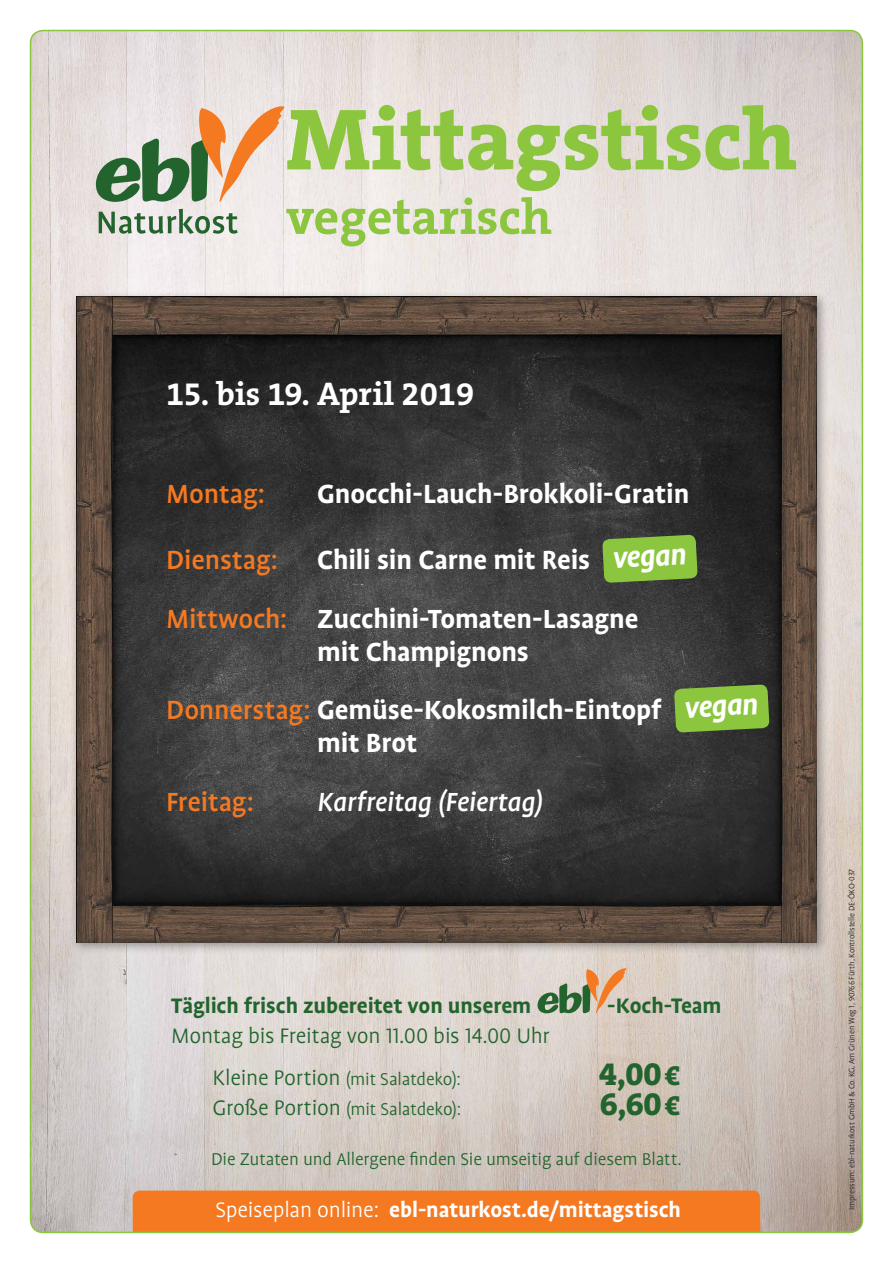
<style>
.page{position:relative;width:893px;height:1263px;background:#fff}
.page>*{position:absolute;margin:0;border:0;box-sizing:border-box;transform-origin:0 0}
.t1{font:800 87.75px "The Serif B W8";color:#8bc63e}
.t2{font:700 50.25px "The Serif B W7";color:#8bc63e}
.t3{font:700 33px "The Serif B W7";color:#fff}
.Produkt_Stichpunkt{font:800 33px "The Serif B W8";color:#23642e}
.Produkt_Haupttext{font:italic 700 33px "Profile Pro";color:#fff}
.t4{font:700 30px/33px "Profile Pro";letter-spacing:-.005em;color:#fff}
.t5{font:500 30px "Profile Pro";letter-spacing:-.005em;color:#f47921}
.t6{font:italic 500 30px "Profile Pro";letter-spacing:-.01em;color:#fff}
.t7{font:700 24px "Profile Pro";letter-spacing:-.005em;color:#fff}
.Produkt_Stichpunkt-2{font:700 24px "Profile Pro";letter-spacing:-.005em;color:#23642e}
.Produkt_Stichpunkt-3{font:300 24px "Profile Pro";letter-spacing:-.01em;color:#23642e}
.Produkt_Stichpunkt-4{font:300 19.5px "Profile Pro";letter-spacing:-.01em;color:#23642e}
.t8{font:300 9px "Profile Pro";letter-spacing:-.01em;color:#231f20}
.s1{font-weight:500;color:#f47921}
.s2{color:#23642e}
.s3{font-size:24px}
.s4{font-size:28.5px}
.s5{font-weight:300}
</style>
<div class="page">
<img style="left:31px;top:31px;width:831px;height:1201px">
<div style="left:133px;top:1190px;width:627px;height:40px;background:#f47921"></div>
<svg style="left:537px;top:968px;width:89px;height:47px;background:#bab094"></svg>
<svg style="left:95px;top:106px;width:189px;height:128px;background:#c2bfaa"></svg>
<div style="left:70px;top:290px;width:759px;height:665px;background:#231f20;opacity:.4"></div>
<img style="left:76px;top:296px;width:741px;height:647px">
<svg style="left:674px;top:684px;width:95px;height:49px;background:#7fb23c"></svg>
<svg style="left:602px;top:534px;width:96px;height:49px;background:#7eb13c"></svg>
<p class="t1" style="left:286px;top:81px;width:512px">Mittagstisch</p>
<p class="t2" style="left:286px;top:184px;width:267px">vegetarisch</p>
<p class="t3" style="left:166px;top:372px;width:309px">15. bis 19. April 2019</p>
<p class="t5" style="left:166px;top:477px;width:100px">Montag:</p>
<p class="t4" style="left:317px;top:478px;width:374px">Gnocchi-Lauch-Brokkoli-Gratin</p>
<p class="t5" style="left:166px;top:543px;width:113px">Dienstag:</p>
<p class="t4" style="left:317px;top:544px;width:275px">Chili sin Carne mit Reis</p>
<p class="t4" style="left:317px;top:602px;width:323px;text-indent:-151px"><span class="s1">Mittwoch:</span> Zucchini-Tomaten-Lasagne mit Champignons</p>
<p class="t4" style="left:317px;top:694px;width:346px;text-indent:-151px"><span class="s1">Donnerstag:</span><span class="s2">-</span> Gemüse-Kokosmilch-Eintopf mit Brot</p>
<p class="t5" style="left:166px;top:784px;width:89px">Freitag:</p>
<p class="t6" style="left:317px;top:784px;width:227px">Karfreitag (Feiertag)</p>
<p class="Produkt_Haupttext" style="left:612px;top:538px;width:75px;rotate:-3deg">vegan</p>
<p class="Produkt_Haupttext" style="left:683px;top:688px;width:75px;rotate:-3deg">vegan</p>
<p class="Produkt_Stichpunkt-2" style="left:171px;top:992px;width:362px">Täglich frisch zubereitet von unserem</p>
<p class="Produkt_Stichpunkt-2" style="left:607px;top:992px;width:116px">-Koch-Team</p>
<p class="Produkt_Stichpunkt-3" style="left:171px;top:1023px;width:380px">Montag bis Freitag von 11.00 bis 14.00 Uhr</p>
<p class="Produkt_Stichpunkt-4" style="left:213px;top:1068px;width:250px"><span class="s3">Kleine Portion</span> (mit Salatdeko):</p>
<p class="Produkt_Stichpunkt" style="left:599px;top:1051px;width:83px">4,00<span class="s4">€</span></p>
<p class="Produkt_Stichpunkt-4" style="left:213px;top:1098px;width:250px"><span class="s3">Große Portion</span> (mit Salatdeko):</p>
<p class="Produkt_Stichpunkt" style="left:600px;top:1081px;width:82px">6,60<span class="s4">€</span></p>
<p class="Produkt_Stichpunkt-4" style="left:211px;top:1149px;width:472px">Die Zutaten und Allergene finden Sie umseitig auf diesem Blatt.</p>
<p class="t7" style="left:215px;top:1195px;width:467px"><span class="s5">Speiseplan online:</span> ebl-naturkost.de/mittagstisch</p>
<p class="t8" style="left:847px;top:1210px;width:343px;rotate:-90deg">Impressum: ebl-naturkost GmbH &amp; Co. KG, Am Grünen Weg 1, 90766 Fürth, Kontrollstelle DE-ÖKO-037</p>
</div>
